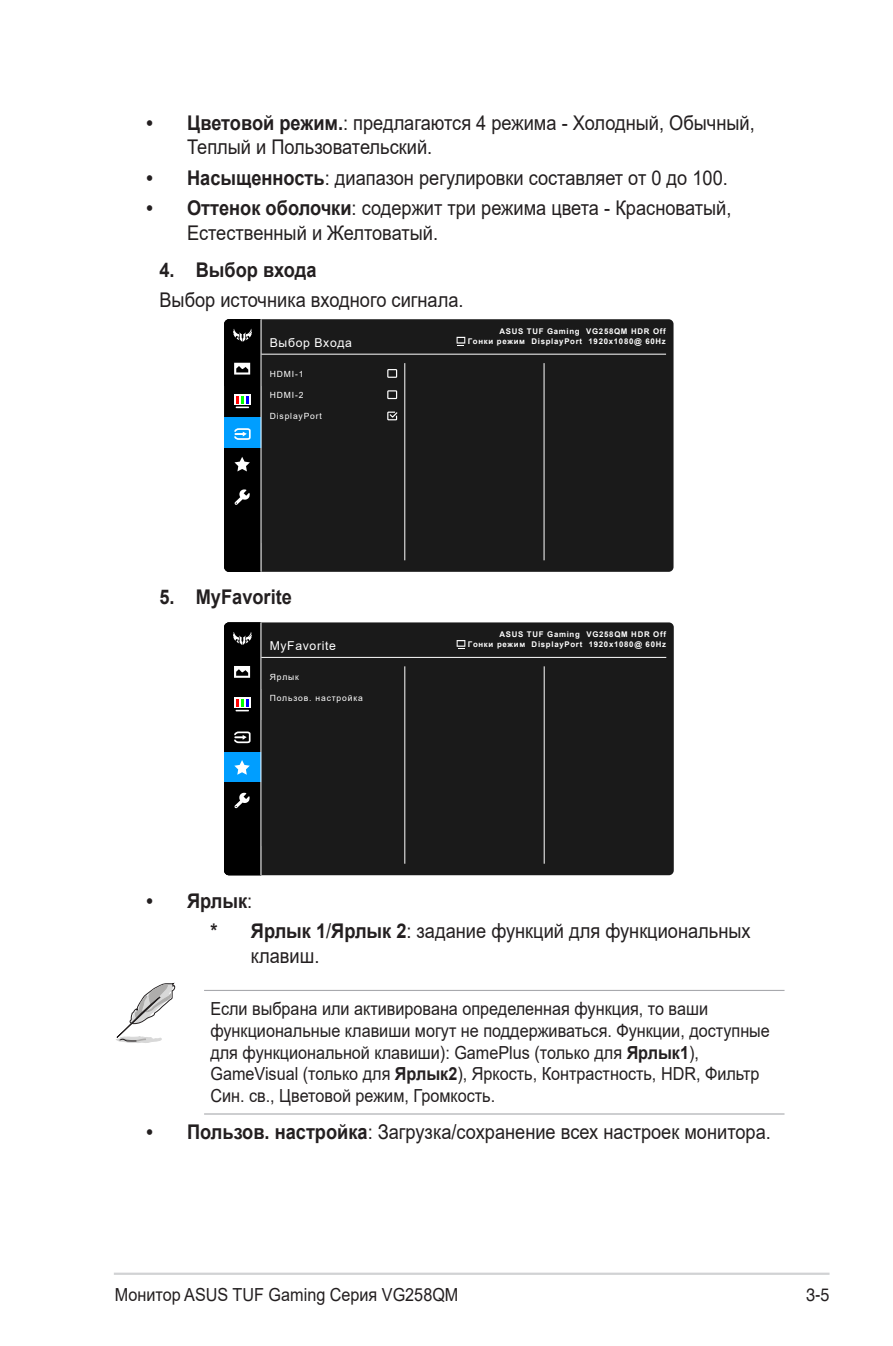
<style>
.page{position:relative;width:893px;height:1346px;background:#fff}
.page>*{position:absolute;margin:0;border:0;box-sizing:border-box;transform-origin:0 0}
.List{font:20.25px/24.3px "Arial";color:#231f20;scale:.9 1}
.t1{font:700 20.25px "Arial";color:#231f20;scale:.9 1}
.Message{font:18px/21.6px "Arial";color:#231f20;scale:.9 1}
.t2{font:18px "Helvetica";color:#231f20;scale:.9 1}
.t3{font:12.15px "Arial";letter-spacing:.05em;color:#fff}
.t4{font:8.55px "Arial";letter-spacing:.1em;color:#fff}
.t5{font:700 7.88px/10.1px "Arial";letter-spacing:.09em;color:#fff;text-align:right}
.s1{font-weight:700}
.s2{font-weight:400}
</style>
<div class="page">
<hr style="left:114px;top:1272px;width:715px;height:3px;background:#d1d2d4">
<hr style="left:204px;top:990px;width:580px;height:1px;background:#a8a9ad">
<hr style="left:204px;top:1113px;width:580px;height:1px;background:#a8a9ad">
<div style="left:262px;top:319px;width:411px;height:253px;background:#1a1a1a"></div>
<hr style="left:261px;top:354px;width:405px;height:1px;background:#fff">
<hr style="left:404px;top:363px;width:1px;height:197px;background:#fff">
<hr style="left:544px;top:363px;width:1px;height:197px;background:#fff">
<div style="left:387px;top:369px;width:10px;height:9px;border:1px solid #fff"></div>
<div style="left:387px;top:390px;width:10px;height:9px;border:1px solid #fff"></div>
<svg style="left:387px;top:411px;width:12px;height:10px"></svg>
<svg style="left:224px;top:319px;width:37px;height:253px;background:#152732"></svg>
<svg style="left:457px;top:337px;width:8px;height:6px"></svg>
<svg style="left:457px;top:338px;width:7px;height:8px"></svg>
<div style="left:262px;top:622px;width:412px;height:253px;background:#1a1a1a"></div>
<hr style="left:261px;top:657px;width:405px;height:1px;background:#fff">
<hr style="left:404px;top:666px;width:1px;height:198px;background:#fff">
<hr style="left:544px;top:666px;width:1px;height:198px;background:#fff">
<svg style="left:224px;top:622px;width:37px;height:253px;background:#162731"></svg>
<svg style="left:457px;top:640px;width:8px;height:9px"></svg>
<svg style="left:116px;top:983px;width:59px;height:60px"></svg>
<p class="List" style="left:187px;top:110px;width:632px;text-indent:-40px"><span class="s1">• Цветовой режим.</span>: предлагаются 4 режима - Холодный, Обычный,<br>Теплый и Пользовательский.</p>
<p class="List" style="left:147px;top:165px;width:647px"><span class="s1">• Насыщенность</span>: диапазон регулировки составляет от 0 до 100.</p>
<p class="List" style="left:187px;top:196px;width:606px;text-indent:-40px"><span class="s1">• Оттенок оболочки</span>: содержит три режима цвета - Красноватый,<br>Естественный и Желтоватый.</p>
<p class="t1" style="left:159px;top:255px;width:176px">4. Выбор входа</p>
<p class="List" style="left:159px;top:288px;width:339px">Выбор источника входного сигнала.</p>
<p class="t5" style="left:468px;top:326px;width:199px">ASUS TUF Gaming VG258QM HDR Off<br>Гонки pежим DisplayPort 1920x1080@ 60Hz</p>
<p class="t4" style="left:270px;top:368px;width:35px">HDMI-1</p>
<p class="t4" style="left:270px;top:389px;width:35px">HDMI-2</p>
<p class="t4" style="left:270px;top:410px;width:54px">DisplayPort</p>
<p class="t3" style="left:270px;top:334px;width:84px">Выбop Вxoдa</p>
<p class="t1" style="left:159px;top:583px;width:149px">5. MyFavorite</p>
<p class="t5" style="left:499px;top:629px;width:168px">ASUS TUF Gaming VG258QM HDR Off</p>
<p class="t3" style="left:270px;top:637px;width:68px">MyFavorite</p>
<p class="t5" style="left:468px;top:640px;width:200px">Гонки pежим DisplayPort 1920x1080@ 60Hz</p>
<p class="t4" style="left:270px;top:671px;width:31px">Ярлык</p>
<p class="t4" style="left:270px;top:692px;width:95px">Пользов. настройка</p>
<p class="t1" style="left:147px;top:886px;width:119px">• Ярлык<span class="s2">:</span></p>
<p class="List" style="left:251px;top:919px;width:557px;text-indent:-40px"><span class="s1">* Ярлык 1</span>/<span class="s1">Ярлык 2</span>: задание функций для функциональных клавиш.</p>
<p class="Message" style="left:210px;top:998px;width:623px">Если выбрана или активирована определенная функция, то ваши функциональные клавиши могут не поддерживаться. Функции, доступные для функциональной клавиши): GamePlus (только для <span class="s1">Ярлык1</span>), GameVisual (только для <span class="s1">Ярлык2</span>), Яркость, Контрастность, HDR, Фильтр Cин. св., Цветoвой режим, Громкость.</p>
<p class="List" style="left:147px;top:1119px;width:695px"><span class="s1">• Пользов. настройка</span>: Загрузка/сохранение всех настроек монитора.</p>
<p class="Message" style="left:115px;top:1283px;width:383px">Монитор ASUS TUF Gaming Серия VG258QM</p>
<p class="t2" style="left:806px;top:1284px;width:28px">3-5</p>
</div>
